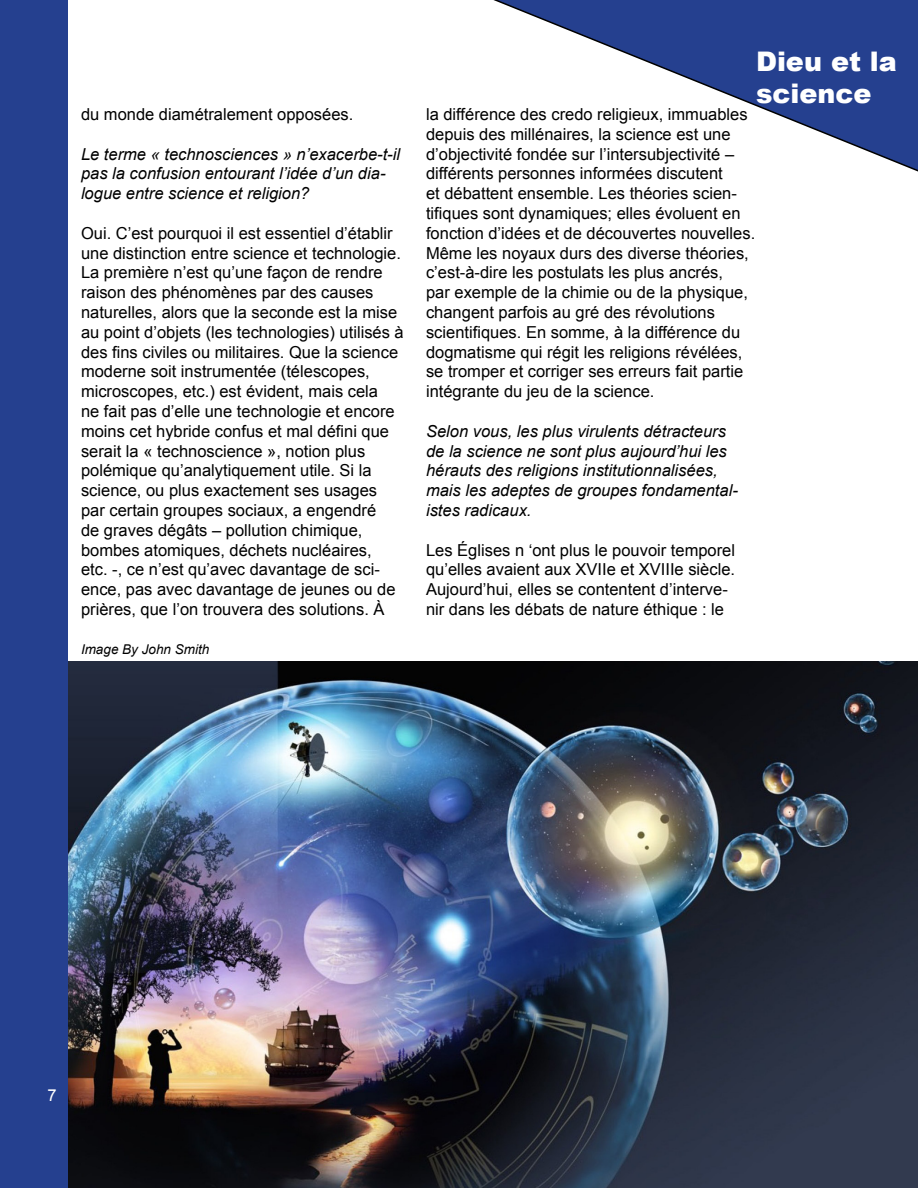
<style>
.page{position:relative;width:918px;height:1188px;background:#fff}
.page>*{position:absolute;margin:0;border:0;box-sizing:border-box;transform-origin:0 0}
.t1{font:900 27px/32.4px "Arial";color:#fff}
.t2{font:16.5px/19.8px "Arial";color:#000}
.t3{font:italic 16.5px/19.8px "Arial";color:#000}
.t4{font:16.5px "Arial";color:#fff}
.t5{font:italic 13.5px "Arial";color:#000}
</style>
<div class="page">
<img style="left:68px;top:662px;width:850px;height:526px">
<div style="left:0;top:0;width:68px;height:1188px;background:#25408f"></div>
<svg style="left:493px;top:0;width:425px;height:172px"></svg>
<p class="t2" style="left:81px;top:104px;width:274px">du monde diamétralement opposées.</p>
<p class="t3" style="left:81px;top:144px;width:321px">Le terme « technosciences » n’exacerbe-t-il pas la confusion entourant l’idée d’un dia&shy;logue entre science et religion?</p>
<p class="t2" style="left:81px;top:223px;width:324px">Oui. C’est pourquoi il est essentiel d’établir une distinction entre science et technologie.<br>La première n’est qu’une façon de rendre raison des phénomènes par des causes naturelles, alors que la seconde est la mise au point d’objets (les technologies) utilisés à des fins civiles ou militaires. Que la science moderne soit instrumentée (télescopes, microscopes, etc.) est évident, mais cela<br>ne fait pas d’elle une technologie et encore moins cet hybride confus et mal défini que serait la « technoscience », notion plus polémique qu’analytiquement utile. Si la science, ou plus exactement ses usages par certain groupes sociaux, a engendré<br>de graves dégâts – pollution chimique, bombes atomiques, déchets nucléaires,<br>etc. -, ce n’est qu’avec davantage de sci&shy;ence, pas avec davantage de jeunes ou de prières, que l’on trouvera des solutions. À</p>
<p class="t5" style="left:81px;top:640px;width:130px">Image By John Smith</p>
<h1 class="t1" style="left:756px;top:44px;width:142px">Dieu et la science</h1>
<p class="t2" style="left:426px;top:104px;width:331px">la différence des credo religieux, immuables depuis des millénaires, la science est une d’objectivité fondée sur l’intersubjectivité – différents personnes informées discutent<br>et débattent ensemble. Les théories scien&shy;tifiques sont dynamiques; elles évoluent en fonction d’idées et de découvertes nouvelles.<br>Même les noyaux durs des diverse théories, c’est-à-dire les postulats les plus ancrés,<br>par exemple de la chimie ou de la physique, changent parfois au gré des révolutions scientifiques. En somme, à la différence du dogmatisme qui régit les religions révélées, se tromper et corriger ses erreurs fait partie intégrante du jeu de la science.</p>
<p class="t3" style="left:426px;top:421px;width:313px">Selon vous, les plus virulents détracteurs de la science ne sont plus aujourd’hui les hérauts des religions institutionnalisées, mais les adeptes de groupes fondamental&shy;istes radicaux.</p>
<p class="t2" style="left:426px;top:540px;width:311px">Les Églises n ‘ont plus le pouvoir temporel qu’elles avaient aux XVIIe et XVIIIe siècle.<br>Aujourd’hui, elles se contentent d’interve&shy;nir dans les débats de nature éthique : le</p>
<p class="t4" style="left:48px;top:1084px;width:11px">7</p>
</div>
